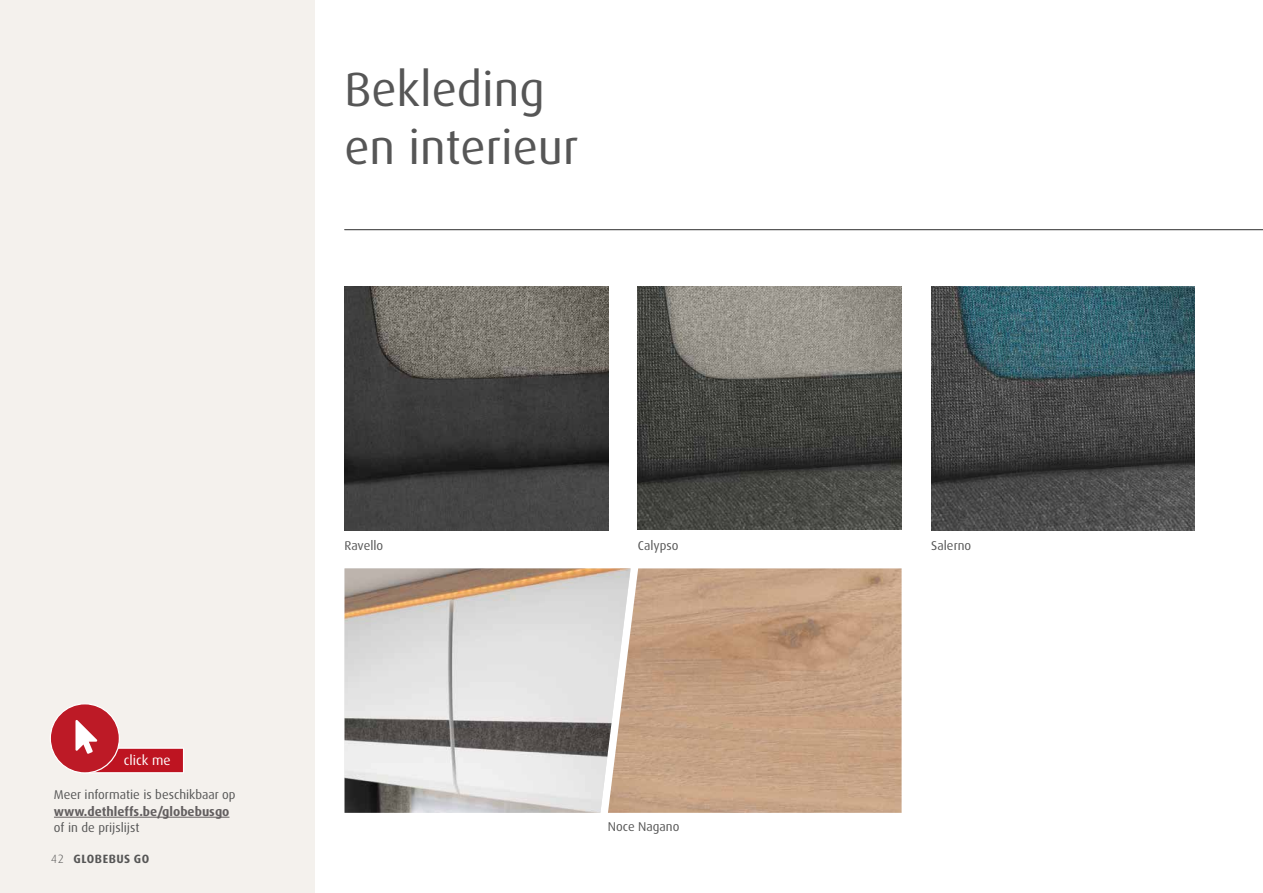
<style>
.page{position:relative;width:1263px;height:893px;background:#fff}
.page>*{position:absolute;margin:0;border:0;box-sizing:border-box;transform-origin:0 0}
.t1{font:48px/58.5px "Dax Pro";color:#565656}
.t2{font:13.65px "Dax OT";color:#fff}
.t3{font:12.75px "Dax OT";color:#565656}
.t4{font:700 12.75px "Dax OT";color:#625e5f}
.t5{font:700 12px "Dax Pro";letter-spacing:.04em;color:#565656}
.t6{font:300 12px "Dax OT";color:#565656}
</style>
<div class="page">
<div style="left:0;top:0;width:315px;height:893px;background:#f4f1ed"></div>
<hr style="left:344px;top:229px;width:919px;height:1px;background:#565656">
<img style="left:344px;top:568px;width:264px;height:245px">
<img style="left:608px;top:568px;width:294px;height:245px">
<img style="left:344px;top:287px;width:264px;height:243px">
<hr style="left:54px;top:817px;width:175px;height:1px;background:#625e5f">
<img style="left:638px;top:286px;width:264px;height:244px">
<img style="left:931px;top:287px;width:264px;height:243px">
<div style="left:50px;top:704px;width:69px;height:69px;background:#bd1a26;border-radius:50%"></div>
<svg style="left:75px;top:720px;width:109px;height:53px"></svg>
<h1 class="t1" style="left:344px;top:60px;width:236px">Bekleding en interieur</h1>
<p class="t2" style="left:124px;top:752px;width:48px">click me</p>
<p class="t3" style="left:54px;top:787px;width:183px">Meer informatie is beschikbaar op</p>
<p class="t4" style="left:54px;top:803px;width:177px">www.dethleffs.be/globebusgo</p>
<p class="t3" style="left:54px;top:820px;width:87px">of in de prijslijst</p>
<p class="t6" style="left:51px;top:851px;width:14px">42</p>
<p class="t5" style="left:74px;top:851px;width:77px">GLOBEBUS GO</p>
<p class="t3" style="left:344px;top:537px;width:40px">Ravello</p>
<p class="t3" style="left:638px;top:537px;width:42px">Calypso</p>
<p class="t3" style="left:931px;top:538px;width:41px">Salerno</p>
<p class="t3" style="left:608px;top:819px;width:73px">Noce Nagano</p>
</div>
